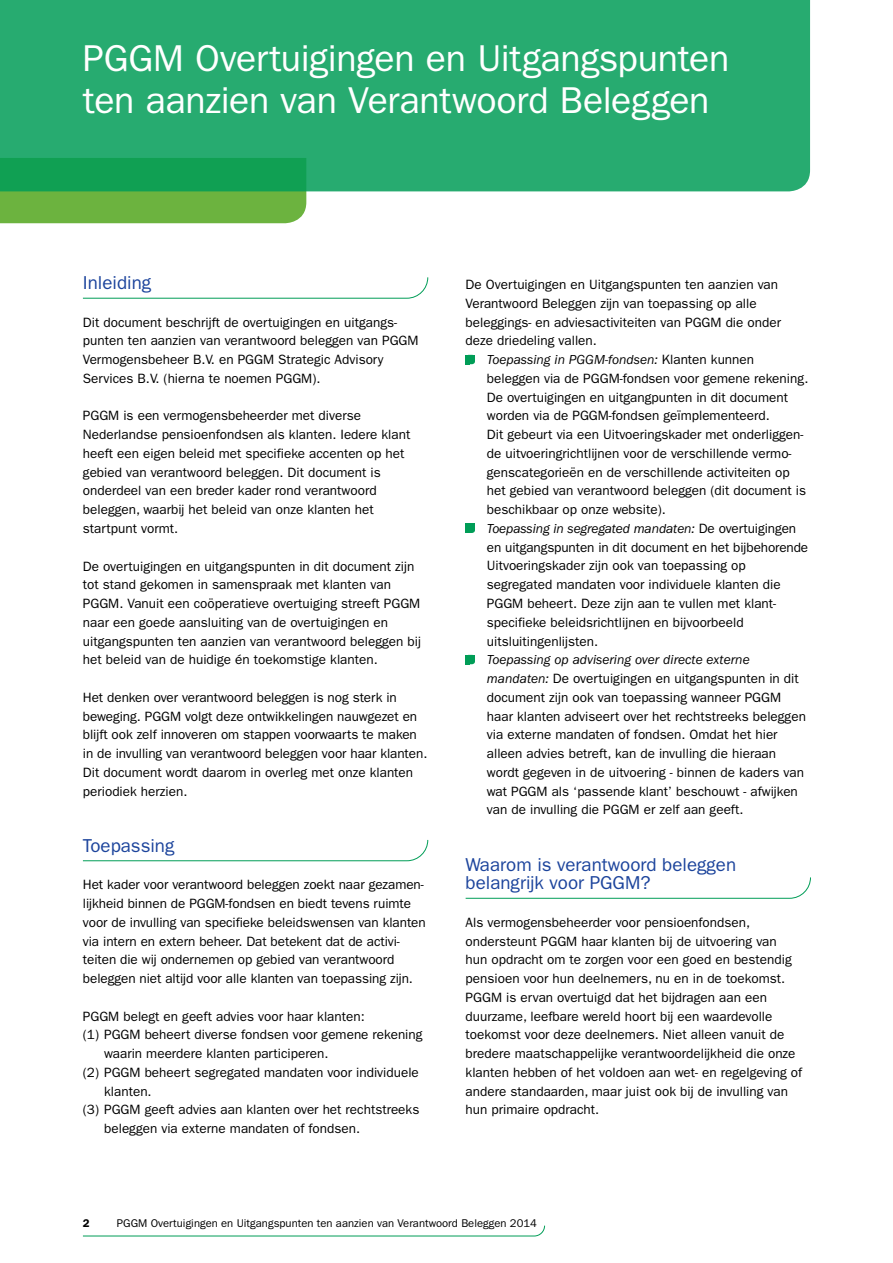
<style>
.page{position:relative;width:893px;height:1263px;background:#fff}
.page>*{position:absolute;margin:0;border:0;box-sizing:border-box;transform-origin:0 0}
.t1{font:37.5px/42px "ITC Franklin Gothic Std";letter-spacing:-.01em;color:#fff}
.t2{font:18.75px/18.8px "ITC Franklin Gothic Std";color:#1c449c}
.t3{font:13.5px/18.8px "ITC Franklin Gothic Std";color:#000}
.t4{font:italic 13.5px "ITC Franklin Gothic Std";letter-spacing:-.01em;color:#000}
.t5{font:11.25px "ITC Franklin Gothic Std";color:#000}
.t6{font:600 11.25px "ITC Franklin Gothic Std";color:#000}
.s1{font-style:normal}
.s2{font-style:italic}
</style>
<div class="page">
<svg style="left:83px;top:1225px;width:462px;height:11px"></svg>
<svg style="left:82px;top:277px;width:346px;height:22px"></svg>
<svg style="left:82px;top:839px;width:346px;height:22px"></svg>
<svg style="left:466px;top:355px;width:9px;height:9px"></svg>
<svg style="left:466px;top:524px;width:9px;height:9px"></svg>
<svg style="left:466px;top:655px;width:9px;height:9px"></svg>
<svg style="left:465px;top:877px;width:346px;height:22px"></svg>
<div style="left:0;top:191px;width:306px;height:32px;background:#6cb33f"></div>
<div style="left:0;top:0;width:810px;height:191px;background:#27ab70"></div>
<h1 class="t1" style="left:83px;top:37px;width:648px">PGGM Overtuigingen en Uitgangspunten ten aanzien van Verantwoord Beleggen</h1>
<h2 class="t2" style="left:83px;top:274px;width:70px">Inleiding</h2>
<p class="t3" style="left:83px;top:313px;width:337px">Dit document beschrijft de overtuigingen en uitgangs&shy;punten ten aanzien van verantwoord beleggen van PGGM Vermogensbeheer B.V. en PGGM Strategic Advisory Services B.V. (hierna te noemen PGGM).</p>
<p class="t3" style="left:83px;top:407px;width:329px">PGGM is een vermogensbeheerder met diverse Nederlandse pensioenfondsen als klanten. Iedere klant heeft een eigen beleid met specifieke accenten op het gebied van verantwoord beleggen. Dit document is onderdeel van een breder kader rond verantwoord beleggen, waarbij het beleid van onze klanten het startpunt vormt.</p>
<p class="t3" style="left:83px;top:557px;width:340px">De overtuigingen en uitgangspunten in dit document zijn tot stand gekomen in samenspraak met klanten van PGGM. Vanuit een coöperatieve overtuiging streeft PGGM naar een goede aansluiting van de overtuigingen en uitgangspunten ten aanzien van verantwoord beleggen bij het beleid van de huidige én toekomstige klanten.</p>
<p class="t3" style="left:83px;top:688px;width:346px">Het denken over verantwoord beleggen is nog sterk in beweging. PGGM volgt deze ontwikkelingen nauwgezet en blijft ook zelf innoveren om stappen voorwaarts te maken in de invulling van verantwoord beleggen voor haar klanten.<br>Dit document wordt daarom in overleg met onze klanten periodiek herzien.</p>
<h2 class="t2" style="left:83px;top:836px;width:93px">Toepassing</h2>
<p class="t3" style="left:83px;top:875px;width:344px">Het kader voor verantwoord beleggen zoekt naar gezamen&shy;lijkheid binnen de PGGM-fondsen en biedt tevens ruimte voor de invulling van specifieke beleidswensen van klanten via intern en extern beheer. Dat betekent dat de activi&shy;teiten die wij ondernemen op gebied van verantwoord beleggen niet altijd voor alle klanten van toepassing zijn.</p>
<p class="t3" style="left:83px;top:1007px;width:283px">PGGM belegt en geeft advies voor haar klanten:</p>
<p class="t3" style="left:83px;top:1025px;width:341px">(1) PGGM beheert diverse fondsen voor gemene rekening</p>
<p class="t3" style="left:104px;top:1044px;width:226px">waarin meerdere klanten participeren.</p>
<p class="t3" style="left:83px;top:1063px;width:337px">(2) PGGM beheert segregated mandaten voor individuele</p>
<p class="t3" style="left:104px;top:1082px;width:49px">klanten.</p>
<p class="t3" style="left:83px;top:1100px;width:338px">(3) PGGM geeft advies aan klanten over het rechtstreeks</p>
<p class="t3" style="left:104px;top:1119px;width:257px">beleggen via externe mandaten of fondsen.</p>
<p class="t3" style="left:466px;top:275px;width:314px">De Overtuigingen en Uitgangspunten ten aanzien van</p>
<p class="t3" style="left:466px;top:294px;width:293px">Verantwoord Beleggen zijn van toepassing op alle</p>
<p class="t3" style="left:466px;top:313px;width:317px">beleggings- en adviesactiviteiten van PGGM die onder</p>
<p class="t3" style="left:466px;top:332px;width:133px">deze driedeling vallen.</p>
<p class="t4" style="left:487px;top:352px;width:269px">Toepassing in PGGM-fondsen: <span class="s1">Klanten kunnen</span></p>
<p class="t3" style="left:487px;top:369px;width:323px">beleggen via de PGGM-fondsen voor gemene rekening.</p>
<p class="t3" style="left:487px;top:388px;width:303px">De overtuigingen en uitgangpunten in dit document</p>
<p class="t3" style="left:487px;top:407px;width:284px">worden via de PGGM-fondsen geïmplementeerd.</p>
<p class="t3" style="left:487px;top:425px;width:318px">Dit gebeurt via een Uitvoeringskader met onderliggen-</p>
<p class="t3" style="left:487px;top:444px;width:306px">de uitvoeringrichtlijnen voor de verschillende vermo-</p>
<p class="t3" style="left:487px;top:463px;width:304px">genscategorieën en de verschillende activiteiten op</p>
<p class="t3" style="left:487px;top:482px;width:321px">het gebied van verantwoord beleggen (dit document is</p>
<p class="t3" style="left:487px;top:500px;width:181px">beschikbaar op onze website).</p>
<p class="t4" style="left:487px;top:521px;width:311px">Toepassing in segregated mandaten: <span class="s1">De overtuigingen</span></p>
<p class="t3" style="left:487px;top:538px;width:323px">en uitgangspunten in dit document en het bijbehorende</p>
<p class="t3" style="left:487px;top:557px;width:260px">Uitvoeringskader zijn ook van toepassing op</p>
<p class="t3" style="left:487px;top:575px;width:295px">segregated mandaten voor individuele klanten die</p>
<p class="t3" style="left:487px;top:594px;width:291px">PGGM beheert. Deze zijn aan te vullen met klant-</p>
<p class="t3" style="left:487px;top:613px;width:258px">specifieke beleidsrichtlijnen en bijvoorbeeld</p>
<p class="t3" style="left:487px;top:632px;width:113px">uitsluitingenlijsten.</p>
<p class="t3" style="left:487px;top:650px;width:321px"><span class="s2">Toepassing op advisering over directe externe mandaten:</span> De overtuigingen en uitgangspunten in dit document zijn ook van toepassing wanneer PGGM haar klanten adviseert over het rechtstreeks beleggen via externe mandaten of fondsen. Omdat het hier alleen advies betreft, kan de invulling die hieraan wordt gegeven in de uitvoering - binnen de kaders van wat PGGM als ‘passende klant’ beschouwt - afwijken van de invulling die PGGM er zelf aan geeft.</p>
<h2 class="t2" style="left:466px;top:855px;width:272px">Waarom is verantwoord beleggen belangrijk voor PGGM?</h2>
<p class="t3" style="left:466px;top:913px;width:338px">Als vermogensbeheerder voor pensioenfondsen, ondersteunt PGGM haar klanten bij de uitvoering van<br>hun opdracht om te zorgen voor een goed en bestendig pensioen voor hun deelnemers, nu en in de toekomst.<br>PGGM is ervan overtuigd dat het bijdragen aan een duurzame, leefbare wereld hoort bij een waardevolle toekomst voor deze deelnemers. Niet alleen vanuit de bredere maatschappelijke verantwoordelijkheid die onze klanten hebben of het voldoen aan wet- en regelgeving of andere standaarden, maar juist ook bij de invulling van hun primaire opdracht.</p>
<p class="t6" style="left:83px;top:1216px;width:8px">2</p>
<p class="t5" style="left:117px;top:1216px;width:421px">PGGM Overtuigingen en Uitgangspunten ten aanzien van Verantwoord Beleggen 2014</p>
</div>
